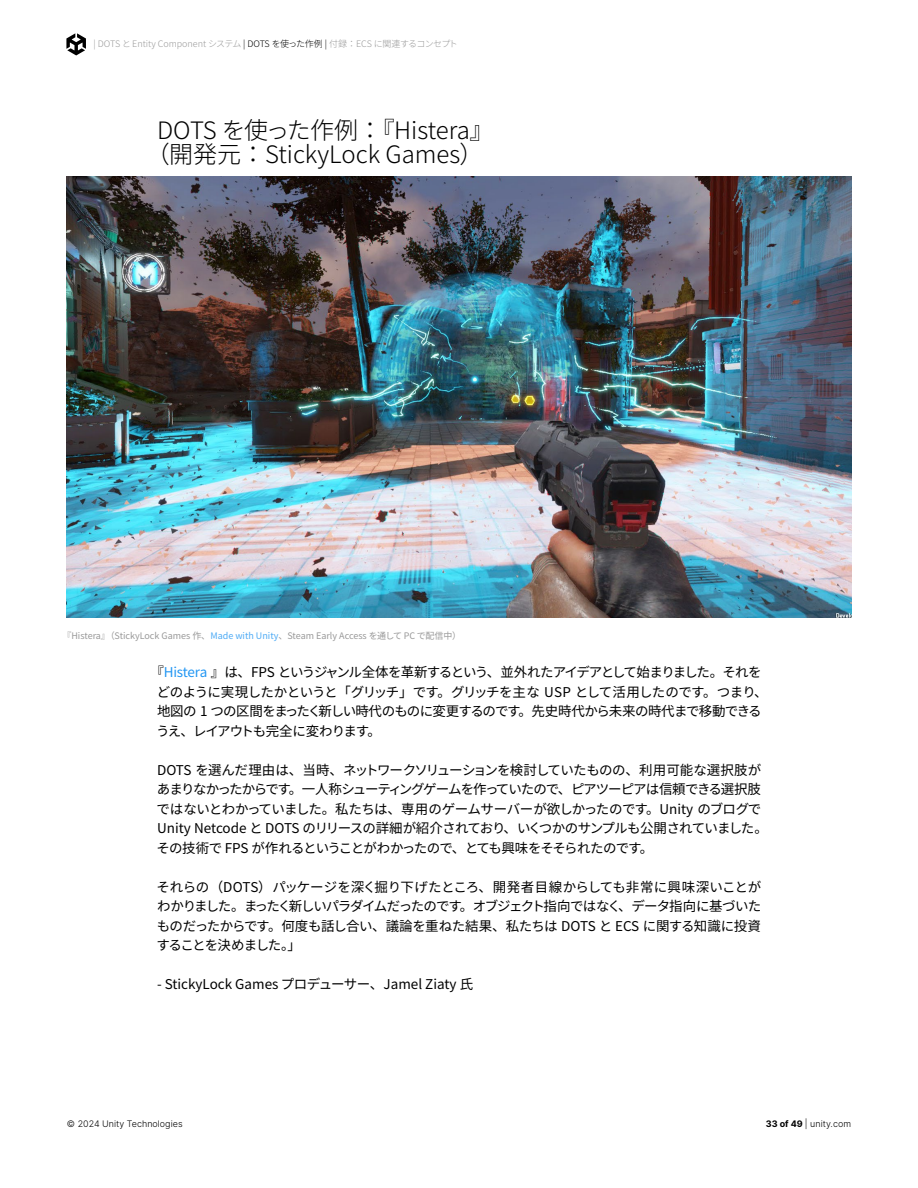
<style>
.page{position:relative;width:918px;height:1188px;background:#fff}
.page>*{position:absolute;margin:0;border:0;box-sizing:border-box;transform-origin:0 0}
.t1{font:300 24px/24px "Noto Sans CJ Kjp";color:#000;text-align:center}
.t2{font:13.5px/19.5px "Noto Sans CJ Kjp";letter-spacing:-.05em;color:#000}
.t3{font:13.5px "Noto Sans CJ Kjp";color:#000}
.t4{font:9px "Noto Sans CJ Kjp";color:#999}
.t5{font:300 9px "Noto Sans CJ Kjp";letter-spacing:-.02em;color:#999}
.t6{font:300 9px "Inter";color:#000}
.s1{color:#000}
.s2{color:#4eabf5}
.s3{color:#2196f3}
.s4{font-weight:700}
</style>
<div class="page">
<svg style="left:66px;top:33px;width:20px;height:22px"></svg>
<img style="left:67px;top:176px;width:784px;height:441px">
<p class="t5" style="left:94px;top:39px;width:366px">| DOTS と Entity Component システム <span class="s1">| DOTS を使った作例 |</span> 付録：ECS に関連するコンセプト</p>
<h1 class="t1" style="left:146px;top:119px;width:349px">DOTS を使った作例：『Histera』（開発元：StickyLock Games）</h1>
<p class="t4" style="left:63px;top:631px;width:400px">『Histera』（StickyLock Games 作、<span class="s2">Made with Unity</span>、Steam Early Access を通して PC で配信中）</p>
<p class="t2" style="left:156px;top:663px;width:613px;text-indent:-5px">『<span class="s3">Histera</span> 』は、FPS というジャンル全体を革新するという、並外れたアイデアとして始まりました。それをどのように実現したかというと「グリッチ」です。グリッチを主な USP として活用したのです。つまり、地図の 1 つの区間をまったく新しい時代のものに変更するのです。先史時代から未来の時代まで移動できるうえ、レイアウトも完全に変わります。</p>
<p class="t2" style="left:157px;top:760px;width:613px">DOTS を選んだ理由は、当時、ネットワークソリューションを検討していたものの、利用可能な選択肢があまりなかったからです。一人称シューティングゲームを作っていたので、ピアツーピアは信頼できる選択肢ではないとわかっていました。私たちは、専用のゲームサーバーが欲しかったのです。Unity のブログでUnity Netcode と DOTS のリリースの詳細が紹介されており、いくつかのサンプルも公開されていました。その技術で FPS が作れるということがわかったので、とても興味をそそられたのです。</p>
<p class="t2" style="left:156px;top:877px;width:606px;text-align:justify">それらの（DOTS）パッケージを深く掘り下げたところ、開発者目線からしても非常に興味深いことがわかりました。まったく新しいパラダイムだったのです。オブジェクト指向ではなく、データ指向に基づいたものだったからです。何度も話し合い、議論を重ねた結果、私たちは DOTS と ECS に関する知識に投資することを決めました。」</p>
<p class="t3" style="left:157px;top:977px;width:318px">- StickyLock Games プロデューサー、Jamel Ziaty 氏</p>
<p class="t6" style="left:67px;top:1118px;width:117px">© 2024 Unity Technologies</p>
<p class="t6" style="left:766px;top:1118px;width:87px"><span class="s4">33 of 49</span> | unity.com</p>
</div>
